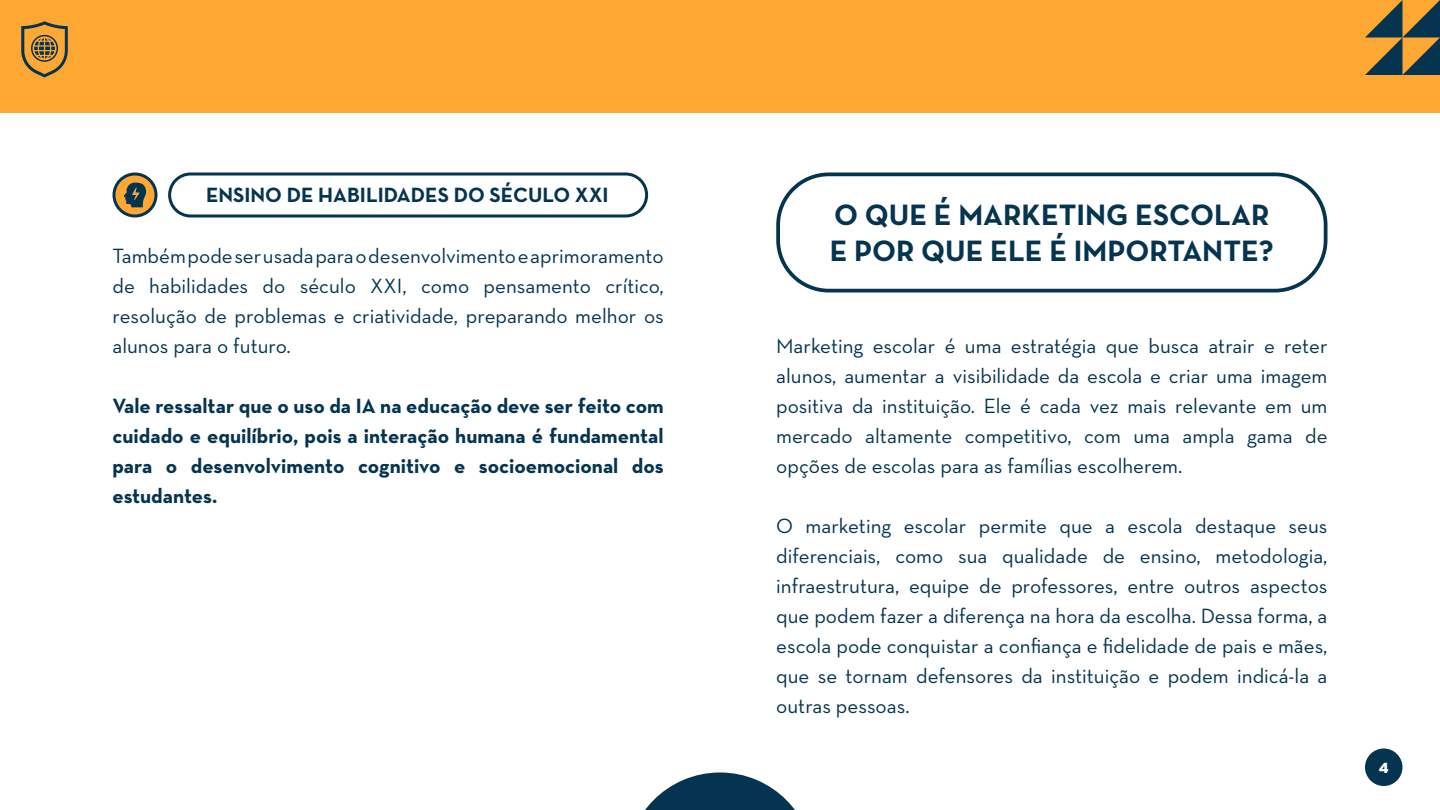
<style>
.page{position:relative;width:1440px;height:810px;background:#fff}
.page>*{position:absolute;margin:0;border:0;box-sizing:border-box;transform-origin:0 0}
.t1{font:700 30px/36px "Neutra Text";color:#053450}
.t2{font:21px/30px "Neutra Text";color:#053450;text-align:justify}
.t3{font:700 21px/30px "Neutra Text";color:#053450;text-align:justify}
.t4{font:15px "Neutra Disp Titling";color:#fff}
</style>
<div class="page">
<div style="left:168px;top:172px;width:480px;height:46px;border:3px solid #053450;border-radius:21px"></div>
<div style="left:776px;top:172px;width:552px;height:120px;border:4px solid #053450;border-radius:51px"></div>
<div style="left:0;top:0;width:1440px;height:112px;background:#ffa733"></div>
<svg style="left:21px;top:21px;width:47px;height:57px"></svg>
<svg style="left:645px;top:773px;width:150px;height:37px"></svg>
<svg style="left:114px;top:174px;width:42px;height:42px"></svg>
<div style="left:112px;top:172px;width:46px;height:46px;border:3px solid #053450;border-radius:50%"></div>
<svg style="left:124px;top:183px;width:23px;height:24px"></svg>
<svg style="left:1365px;top:0;width:75px;height:75px"></svg>
<div style="left:1365px;top:749px;width:37px;height:37px;background:#053450;border-radius:50%"></div>
<p class="t3" style="left:206px;top:180px;width:404px">ENSINO DE HABILIDADES DO SÉCULO XXI</p>
<p class="t2" style="left:112px;top:240px;width:553px">Também pode ser usada para o desenvolvimento e aprimoramento de habilidades do século XXI, como pensamento crítico, resolução de problemas e criatividade, preparando melhor os alunos para o futuro.</p>
<p class="t3" style="left:112px;top:390px;width:553px">Vale ressaltar que o uso da IA na educação deve ser feito com cuidado e equilíbrio, pois a interação humana é fundamental para o desenvolvimento cognitivo e socioemocional dos estudantes.</p>
<h1 class="t1" style="left:830px;top:196px;width:446px">O QUE É MARKETING ESCOLAR<br>E POR QUE ELE É IMPORTANTE?</h1>
<p class="t2" style="left:776px;top:330px;width:553px">Marketing escolar é uma estratégia que busca atrair e reter alunos, aumentar a visibilidade da escola e criar uma imagem positiva da instituição. Ele é cada vez mais relevante em um mercado altamente competitivo, com uma ampla gama de opções de escolas para as famílias escolherem.</p>
<p class="t2" style="left:776px;top:510px;width:553px">O marketing escolar permite que a escola destaque seus diferenciais, como sua qualidade de ensino, metodologia, infraestrutura, equipe de professores, entre outros aspectos que podem fazer a diferença na hora da escolha. Dessa forma, a escola pode conquistar a confiança e fidelidade de pais e mães, que se tornam defensores da instituição e podem indicá-la a outras pessoas.</p>
<p class="t4" style="left:1379px;top:758px;width:11px">4</p>
</div>
